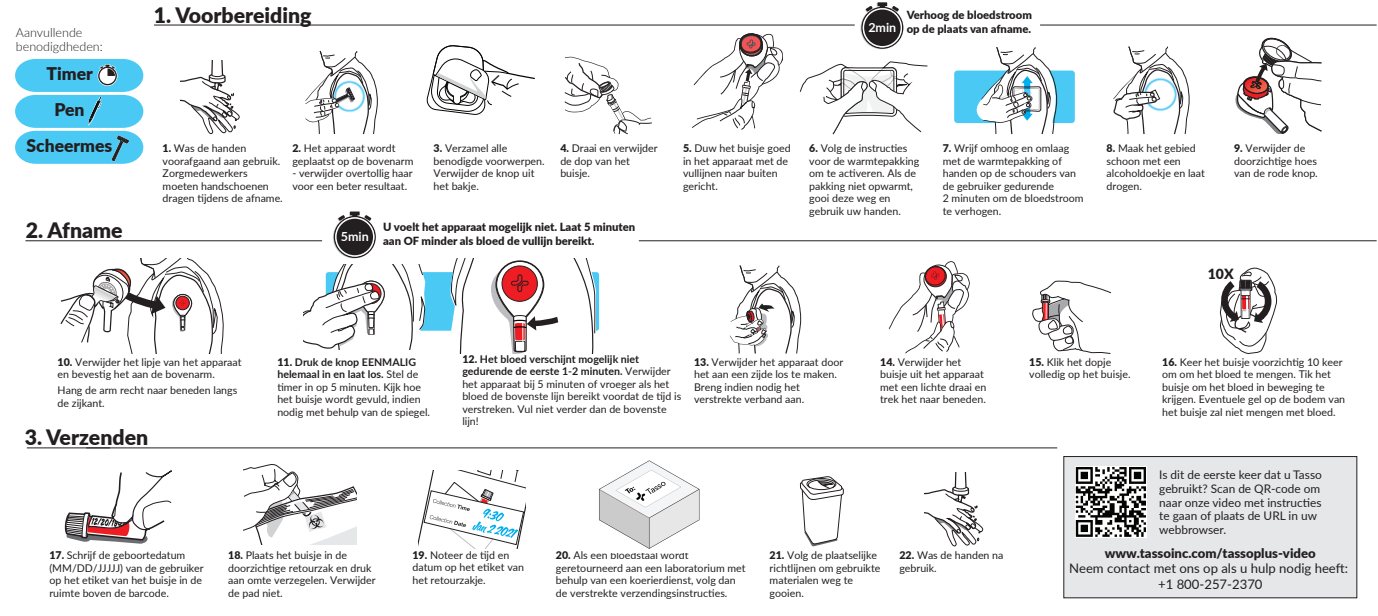
<style>
.page{position:relative;width:1378px;height:616px;background:#fff}
.page>*{position:absolute;margin:0;border:0;box-sizing:border-box;transform-origin:0 0}
.t1{font:900 21.25px "Lato";color:#231f20}
.t2{font:900 17.5px/36.2px "Lato";color:#231f20;text-align:center}
.t3{font:900 14px "Lato";color:#231f20}
.t4{font:13.12px/15.8px "Lato";color:#211e1e;text-align:center}
.t5{font:900 13.12px "Lato";color:#231f20}
.t6{font:300 12.5px "Lato";color:#231f20}
.t7{font:700 12.5px "Lato";color:#fff}
.t8{font:11.88px/13.8px "Lato";color:#231f20}
.t9{font:900 11.25px/13.8px "Lato";color:#231f20}
.t10{font:10.62px/12.5px "Lato";color:#231f20}
.s1{font-weight:900}
.s2{font-weight:700}
</style>
<div class="page">
<div style="left:1063px;top:455px;width:294px;height:143px;background:#e6e7e9;border:1px solid #231f20"></div>
<img style="left:1075px;top:466px;width:71px;height:70px">
<svg style="left:729px;top:265px;width:72px;height:89px"></svg>
<svg style="left:1113px;top:46px;width:76px;height:89px"></svg>
<svg style="left:860px;top:2px;width:43px;height:47px"></svg>
<svg style="left:862px;top:8px;width:40px;height:39px"></svg>
<div style="left:864px;top:10px;width:36px;height:36px;background:#231f20;border-radius:50%"></div>
<svg style="left:888px;top:261px;width:82px;height:92px"></svg>
<svg style="left:1235px;top:37px;width:87px;height:97px"></svg>
<svg style="left:305px;top:50px;width:73px;height:85px"></svg>
<hr style="left:86px;top:447px;width:971px;height:1px;background:#231f20">
<hr style="left:27px;top:447px;width:83px;height:1px;background:#231f20">
<hr style="left:25px;top:240px;width:297px;height:1px;background:#231f20">
<hr style="left:639px;top:240px;width:737px;height:1px;background:#231f20">
<svg style="left:304px;top:211px;width:295px;height:142px"></svg>
<svg style="left:1219px;top:240px;width:58px;height:114px"></svg>
<svg style="left:418px;top:470px;width:108px;height:78px"></svg>
<svg style="left:1032px;top:280px;width:79px;height:74px"></svg>
<hr style="left:305px;top:25px;width:549px;height:1px;background:#231f20">
<hr style="left:154px;top:25px;width:149px;height:1px;background:#231f20">
<hr style="left:1040px;top:25px;width:336px;height:1px;background:#231f20">
<svg style="left:60px;top:259px;width:164px;height:95px"></svg>
<svg style="left:799px;top:61px;width:129px;height:74px"></svg>
<div style="left:954px;top:70px;width:120px;height:53px;background:#4ac9f4;border-radius:3px"></div>
<svg style="left:974px;top:47px;width:83px;height:88px"></svg>
<svg style="left:564px;top:57px;width:88px;height:78px"></svg>
<svg style="left:692px;top:33px;width:91px;height:97px"></svg>
<svg style="left:15px;top:59px;width:128px;height:105px"></svg>
<img style="left:89px;top:97px;width:13px;height:28px">
<img style="left:598px;top:460px;width:102px;height:89px">
<svg style="left:924px;top:472px;width:59px;height:74px"></svg>
<svg style="left:181px;top:60px;width:59px;height:74px"></svg>
<svg style="left:799px;top:476px;width:45px;height:71px"></svg>
<svg style="left:244px;top:464px;width:113px;height:80px"></svg>
<svg style="left:64px;top:470px;width:108px;height:73px"></svg>
<svg style="left:426px;top:45px;width:109px;height:70px"></svg>
<h1 class="t1" style="left:154px;top:-1px;width:159px">1. Voorbereiding</h1>
<p class="t9" style="left:906px;top:8px;width:127px">Verhoog de bloedstroom</p>
<p class="t7" style="left:868px;top:18px;width:29px">2min</p>
<p class="t6" style="left:16px;top:24px;width:68px">Aanvullende</p>
<p class="t9" style="left:906px;top:21px;width:126px">op de plaats van afname.</p>
<p class="t6" style="left:16px;top:37px;width:88px">benodigdheden:</p>
<h2 class="t2" style="left:27px;top:54px;width:87px">Timer<br>Pen<br>Scheermes</h2>
<h1 class="t1" style="left:26px;top:214px;width:98px">2. Afname</h1>
<p class="t10" style="left:163px;top:142px;width:122px"><span class="s1">1.</span> Was de handen voorafgaand aan gebruik.<br>Zorgmedewerkers moeten handschoenen dragen tijdens de afname.</p>
<p class="t10" style="left:292px;top:142px;width:122px"><span class="s1">2.</span> Het apparaat wordt geplaatst op de bovenarm</p>
<p class="t10" style="left:292px;top:167px;width:122px">- verwijder overtollig haar voor een beter resultaat.</p>
<p class="t9" style="left:383px;top:219px;width:254px">U voelt het apparaat mogelijk niet. Laat 5 minuten aan OF minder als bloed de vullijn bereikt.</p>
<p class="t10" style="left:433px;top:142px;width:113px"><span class="s1">3.</span> Verzamel alle benodigde voorwerpen.<br>Verwijder de knop uit het bakje.</p>
<p class="t10" style="left:560px;top:142px;width:99px"><span class="s1">4.</span> Draai en verwijder de dop van het buisje.</p>
<p class="t7" style="left:341px;top:227px;width:29px">5min</p>
<p class="t10" style="left:683px;top:142px;width:109px"><span class="s1">5.</span> Duw het buisje goed in het apparaat met de vullijnen naar buiten gericht.</p>
<p class="t10" style="left:1234px;top:142px;width:85px"><span class="s1">9.</span> Verwijder de doorzichtige hoes van de rode knop.</p>
<p class="t10" style="left:809px;top:142px;width:112px"><span class="s1">6.</span> Volg de instructies voor de warmtepakking om te activeren. Als de pakking niet opwarmt, gooi deze weg en gebruik uw handen.</p>
<p class="t10" style="left:1106px;top:142px;width:100px"><span class="s1">8.</span> Maak het gebied schoon met een alcoholdoekje en laat drogen.</p>
<p class="t10" style="left:942px;top:142px;width:142px"><span class="s1">7.</span> Wrijf omhoog en omlaag met de warmtepakking of handen op de schouders van de gebruiker gedurende<br>2 minuten om de bloedstroom te verhogen.</p>
<h3 class="t3" style="left:1207px;top:263px;width:27px">10X</h3>
<p class="t10" style="left:58px;top:355px;width:185px"><span class="s1">10.</span> Verwijder het lipje van het apparaat en bevestig het aan de bovenarm.</p>
<p class="t10" style="left:58px;top:383px;width:181px">Hang de arm recht naar beneden langs de zijkant.</p>
<h1 class="t1" style="left:25px;top:421px;width:125px">3. Verzenden</h1>
<p class="t10" style="left:277px;top:355px;width:154px"><span class="s1">11.</span> <span class="s2">Druk de knop EENMALIG helemaal in en laat los.</span> Stel de timer in op 5 minuten. Kijk hoe het buisje wordt gevuld, indien nodig met behulp van de spiegel.</p>
<p class="t10" style="left:462px;top:352px;width:220px"><span class="s1">12.</span> <span class="s2">Het bloed verschijnt mogelijk niet gedurende de eerste 1-2 minuten.</span> Verwijder het apparaat bij 5 minuten of vroeger als het bloed de bovenste lijn bereikt voordat de tijd is verstreken. Vul niet verder dan de bovenste lijn!</p>
<p class="t10" style="left:694px;top:355px;width:151px"><span class="s1">13.</span> Verwijder het apparaat door het aan een zijde los te maken.<br>Breng indien nodig het verstrekte verband aan.</p>
<p class="t10" style="left:880px;top:354px;width:108px"><span class="s1">14.</span> Verwijder het buisje uit het apparaat met een lichte draai en trek het naar beneden.</p>
<p class="t10" style="left:49px;top:548px;width:156px"><span class="s1">17.</span> Schrijf de geboortedatum (MM/DD/JJJJJ) van de gebruiker op het etiket van het buisje in de ruimte boven de barcode.</p>
<p class="t10" style="left:412px;top:548px;width:113px"><span class="s1">19.</span> Noteer de tijd en datum op het etiket van het retourzakje.</p>
<p class="t10" style="left:228px;top:548px;width:149px"><span class="s1">18.</span> Plaats het buisje in de doorzichtige retourzak en druk aan omte verzegelen. Verwijder de pad niet.</p>
<p class="t10" style="left:556px;top:548px;width:191px"><span class="s1">20.</span> Als een bloedstaal wordt geretourneerd aan een laboratorium met behulp van een koerierdienst, volg dan de verstrekte verzendingsinstructies.</p>
<p class="t10" style="left:769px;top:548px;width:112px"><span class="s1">21.</span> Volg de plaatselijke richtlijnen om gebruikte materialen weg te gooien.</p>
<p class="t10" style="left:899px;top:548px;width:106px"><span class="s1">22.</span> Was de handen na gebruik.</p>
<p class="t10" style="left:1029px;top:355px;width:103px"><span class="s1">15.</span> Klik het dopje volledig op het buisje.</p>
<p class="t10" style="left:1162px;top:355px;width:184px"><span class="s1">16.</span> Keer het buisje voorzichtig 10 keer om om het bloed te mengen. Tik het buisje om het bloed in beweging te krijgen. Eventuele gel op de bodem van het buisje zal niet mengen met bloed.</p>
<p class="t8" style="left:1159px;top:467px;width:164px">Is dit de eerste keer dat u Tasso gebruikt? Scan de QR-code om naar onze video met instructies te gaan of plaats de URL in uw webbrowser.</p>
<p class="t5" style="left:1104px;top:542px;width:212px">www.tassoinc.com/tassoplus-video</p>
<p class="t4" style="left:1069px;top:559px;width:281px">Neem contact met ons op als u hulp nodig heeft: +1 800-257-2370</p>
</div>
